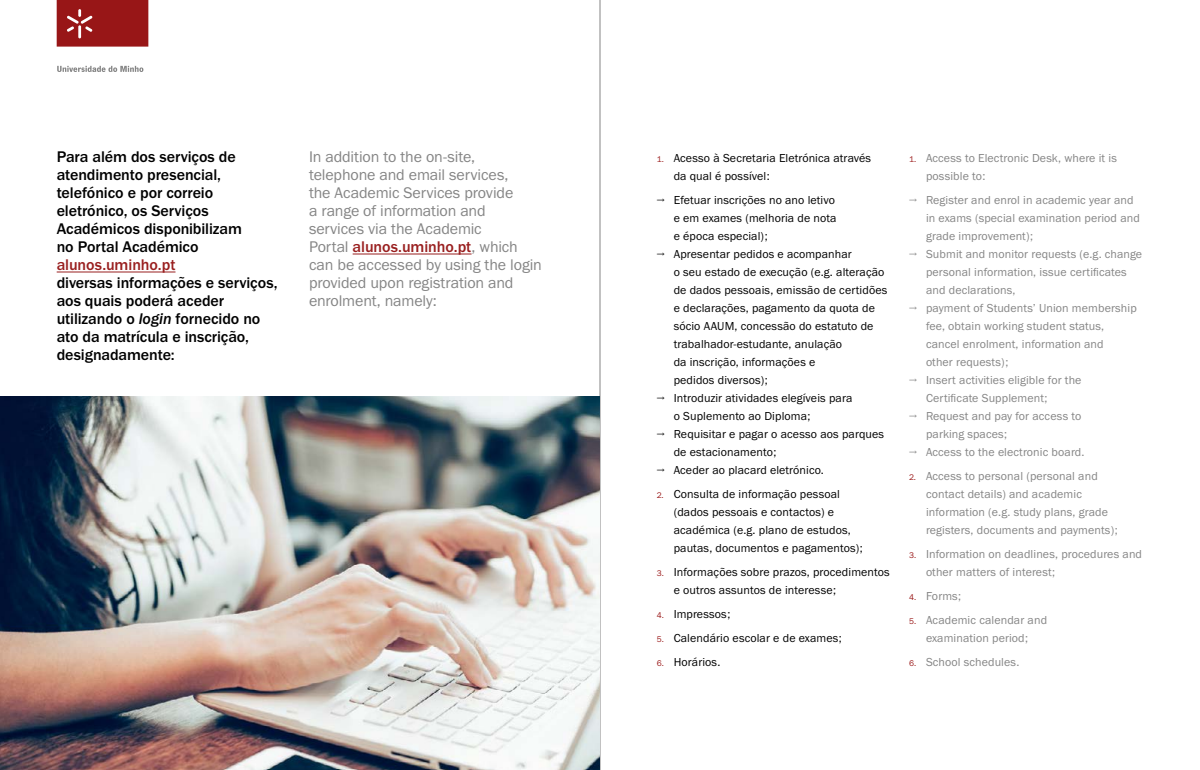
<style>
.page{position:relative;width:1200px;height:770px;background:#fff}
.page>*{position:absolute;margin:0;border:0;box-sizing:border-box;transform-origin:0 0}
.t1{font:500 16px/18px "Franklin Gothic URW";letter-spacing:-.005em;color:#000}
.t2{font:16px/18px "Franklin Gothic URW Boo";letter-spacing:-.01em;color:#858585}
.t3{font:500 16px "Franklin Gothic URW";letter-spacing:-.005em;color:#991f1f}
.t4{font:12px/18px "Franklin Gothic URW Boo";letter-spacing:.01em;color:#000}
.t5{font:12px/18px "Franklin Gothic URW Boo";letter-spacing:.01em;color:#858585}
.s1{font-family:"Franklin Gothic URW Med Ita";font-weight:400}
.s2{font-family:"Franklin Gothic URW Boo";font-weight:400;color:#858585}
.s3{font-size:8.5px;color:#991717}
</style>
<div class="page">
<svg style="left:57px;top:0;width:91px;height:47px"></svg>
<svg style="left:57px;top:66px;width:86px;height:6px"></svg>
<hr style="left:600px;top:0;width:1px;height:770px;background:#858585">
<hr style="left:57px;top:272px;width:119px;height:1px;background:#991f1f">
<hr style="left:353px;top:254px;width:119px;height:1px;background:#991f1f">
<img style="left:0;top:396px;width:600px;height:374px">
<h1 class="t1" style="left:57px;top:147px;width:187px">Para além dos serviços de atendimento presencial, telefónico e por correio eletrónico, os Serviços<br>Académicos disponibilizam no Portal Académico</h1>
<h1 class="t3" style="left:57px;top:255px;width:120px">alunos.uminho.pt</h1>
<h1 class="t1" style="left:57px;top:273px;width:222px">diversas informações e serviços, aos quais poderá aceder utilizando o <span class="s1">login</span> fornecido no ato da matrícula e inscrição, designadamente:</h1>
<h1 class="t2" style="left:309px;top:147px;width:206px">In addition to the on-site, telephone and email services, the Academic Services provide a range of information and services via the Academic</h1>
<h1 class="t3" style="left:309px;top:237px;width:210px"><span class="s2">Portal</span> alunos.uminho.pt<span class="s2">, which</span></h1>
<h1 class="t2" style="left:309px;top:255px;width:234px">can be accessed by using the login provided upon registration and enrolment, namely:</h1>
<p class="t4" style="left:674px;top:149px;width:199px;text-indent:-17px"><span class="s3">1.</span> Acesso à Secretaria Eletrónica através da qual é possível:</p>
<p class="t4" style="left:674px;top:191px;width:164px;text-indent:-17px"><sup>→</sup> Efetuar inscrições no ano letivo e em exames (melhoria de nota e época especial);</p>
<p class="t4" style="left:674px;top:245px;width:215px;text-indent:-17px"><sup>→</sup> Apresentar pedidos e acompanhar<br>o seu estado de execução (e.g. alteração de dados pessoais, emissão de certidões e declarações, pagamento da quota de sócio AAUM, concessão do estatuto de trabalhador-estudante, anulação<br>da inscrição, informações e<br>pedidos diversos);</p>
<p class="t4" style="left:674px;top:389px;width:180px;text-indent:-17px"><sup>→</sup> Introduzir atividades elegíveis para o Suplemento ao Diploma;</p>
<p class="t4" style="left:674px;top:425px;width:212px;text-indent:-17px"><sup>→</sup> Requisitar e pagar o acesso aos parques de estacionamento;</p>
<p class="t4" style="left:657px;top:461px;width:169px"><sup>→</sup> Aceder ao placard eletrónico.</p>
<p class="t4" style="left:674px;top:485px;width:191px;text-indent:-17px"><span class="s3">2.</span> Consulta de informação pessoal (dados pessoais e contactos) e académica (e.g. plano de estudos, pautas, documentos e pagamentos);</p>
<p class="t4" style="left:674px;top:563px;width:218px;text-indent:-17px"><span class="s3">3.</span> Informações sobre prazos, procedimentos e outros assuntos de interesse;</p>
<p class="t4" style="left:657px;top:605px;width:75px"><span class="s3">4.</span> Impressos;</p>
<p class="t4" style="left:657px;top:629px;width:187px"><span class="s3">5.</span> Calendário escolar e de exames;</p>
<p class="t4" style="left:657px;top:653px;width:65px"><span class="s3">6.</span> Horários.</p>
<p class="t5" style="left:926px;top:149px;width:193px;text-indent:-17px"><span class="s3">1.</span> Access to Electronic Desk, where it is possible to:</p>
<p class="t5" style="left:926px;top:191px;width:215px;text-indent:-17px"><sup>→</sup> Register and enrol in academic year and in exams (special examination period and grade improvement);</p>
<p class="t5" style="left:926px;top:245px;width:218px;text-indent:-17px"><sup>→</sup> Submit and monitor requests (e.g. change personal information, issue certificates and declarations,</p>
<p class="t5" style="left:926px;top:299px;width:212px;text-indent:-17px"><sup>→</sup> payment of Students’ Union membership fee, obtain working student status, cancel enrolment, information and<br>other requests);</p>
<p class="t5" style="left:926px;top:371px;width:157px;text-indent:-17px"><sup>→</sup> Insert activities eligible for the<br>Certificate Supplement;</p>
<p class="t5" style="left:926px;top:407px;width:157px;text-indent:-17px"><sup>→</sup> Request and pay for access to parking spaces;</p>
<p class="t5" style="left:909px;top:443px;width:177px"><sup>→</sup> Access to the electronic board.</p>
<p class="t5" style="left:926px;top:467px;width:193px;text-indent:-17px"><span class="s3">2.</span> Access to personal (personal and contact details) and academic information (e.g. study plans, grade registers, documents and payments);</p>
<p class="t5" style="left:926px;top:545px;width:218px;text-indent:-17px"><span class="s3">3.</span> Information on deadlines, procedures and other matters of interest;</p>
<p class="t5" style="left:909px;top:587px;width:54px"><span class="s3">4.</span> Forms;</p>
<p class="t5" style="left:909px;top:611px;width:140px;text-align:center"><span class="s3">5.</span> Academic calendar and examination period;</p>
<p class="t5" style="left:909px;top:653px;width:112px"><span class="s3">6.</span> School schedules.</p>
</div>
